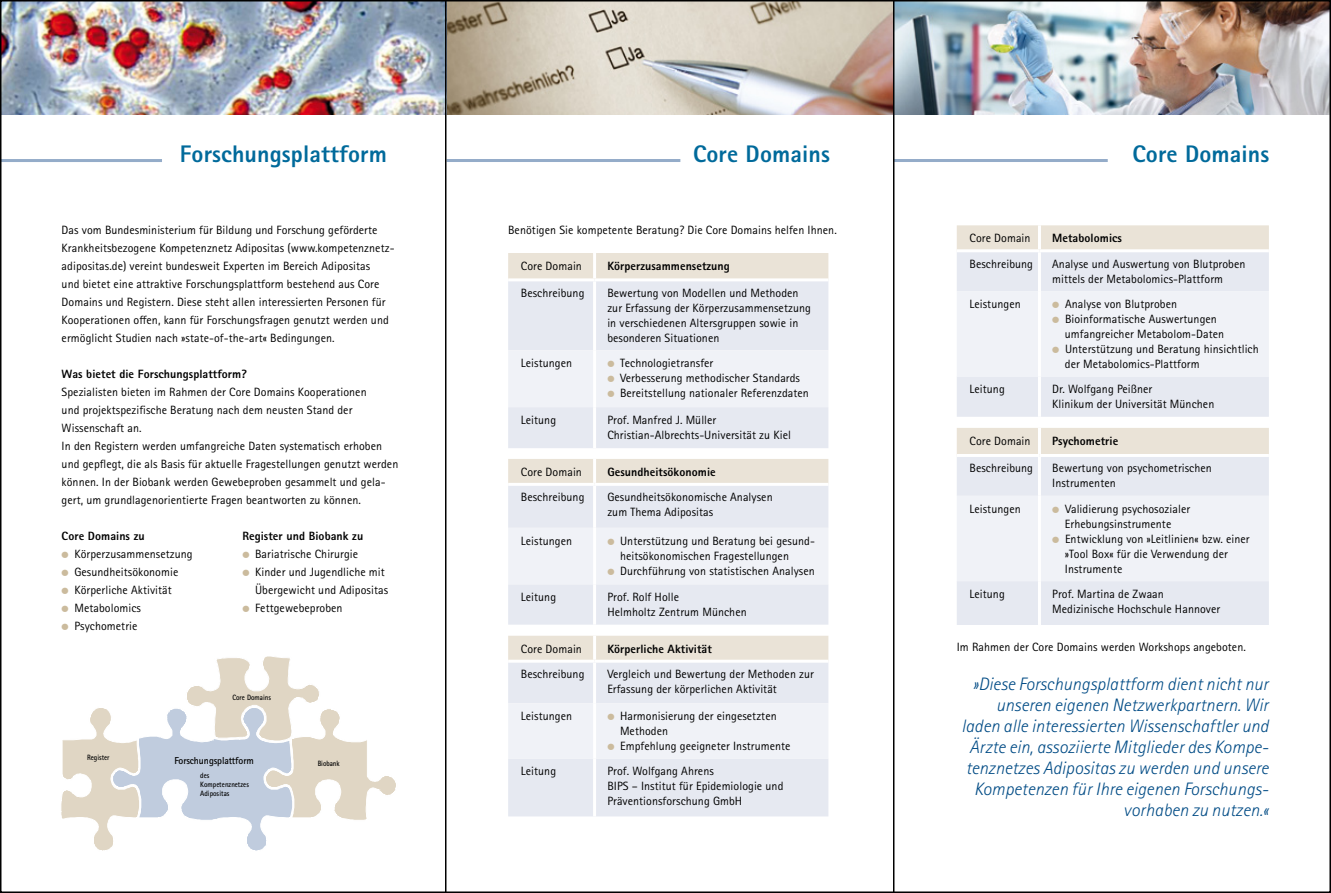
<style>
.page{position:relative;width:1331px;height:893px;background:#fff}
.page>*{position:absolute;margin:0;border:0;box-sizing:border-box;transform-origin:0 0}
.t1{font:800 24px "Rotis Sans Serif Std";letter-spacing:.005em;color:#006a9b}
.t2{font:italic 300 18px/21px "Rotis Sans Serif Std";letter-spacing:.005em;color:#004b85;text-align:right}
.t3{font:12px/15px "Rotis Sans Serif Std";letter-spacing:.005em;color:#000}
.t4{font:800 12px "Rotis Sans Serif Std";letter-spacing:.005em;color:#000}
.t5{font:700 10.05px "Rotis Sans Serif Std";letter-spacing:-.015em;color:#000;scale:.96 1}
.t6{font:700 7.65px/9.3px "Rotis Sans Serif Std";color:#000;scale:.9 1}
.s1{color:#cbbb9d}
</style>
<div class="page">
<img style="left:3px;top:3px;width:1325px;height:112px">
<svg style="left:61px;top:656px;width:335px;height:195px"></svg>
<hr style="left:0;top:159px;width:162px;height:3px;background:#94acc9">
<hr style="left:446px;top:159px;width:234px;height:3px;background:#94acc9">
<hr style="left:893px;top:159px;width:215px;height:3px;background:#94acc9">
<div style="left:508px;top:253px;width:320px;height:25px;background:#eae3d7"></div>
<div style="left:508px;top:281px;width:320px;height:167px;background:#e6e9f1"></div>
<div style="left:508px;top:350px;width:320px;height:57px;background:#f0f2f7"></div>
<hr style="left:593px;top:253px;width:3px;height:25px;background:#fff">
<hr style="left:593px;top:281px;width:3px;height:69px;background:#fff">
<hr style="left:593px;top:350px;width:3px;height:57px;background:#fff">
<hr style="left:593px;top:407px;width:3px;height:41px;background:#fff">
<svg style="left:508px;top:459px;width:320px;height:166px"></svg>
<hr style="left:508px;top:483px;width:87px;height:3px;background:#fff">
<hr style="left:595px;top:483px;width:233px;height:3px;background:#fff">
<hr style="left:593px;top:459px;width:3px;height:24px;background:#fff">
<hr style="left:593px;top:486px;width:3px;height:42px;background:#fff">
<hr style="left:593px;top:528px;width:3px;height:56px;background:#fff">
<hr style="left:593px;top:584px;width:3px;height:41px;background:#fff">
<div style="left:508px;top:636px;width:320px;height:24px;background:#eae3d7"></div>
<div style="left:508px;top:663px;width:320px;height:153px;background:#e6e9f1"></div>
<div style="left:508px;top:703px;width:320px;height:55px;background:#f0f2f7"></div>
<hr style="left:593px;top:636px;width:3px;height:24px;background:#fff">
<hr style="left:593px;top:663px;width:3px;height:40px;background:#fff">
<hr style="left:593px;top:703px;width:3px;height:55px;background:#fff">
<hr style="left:593px;top:758px;width:3px;height:58px;background:#fff">
<div style="left:957px;top:225px;width:312px;height:24px;background:#eae3d7"></div>
<div style="left:957px;top:252px;width:312px;height:165px;background:#e6e9f1"></div>
<div style="left:957px;top:291px;width:312px;height:85px;background:#f0f2f7"></div>
<hr style="left:1038px;top:225px;width:3px;height:24px;background:#fff">
<hr style="left:1038px;top:252px;width:3px;height:39px;background:#fff">
<hr style="left:1038px;top:291px;width:3px;height:85px;background:#fff">
<hr style="left:1038px;top:376px;width:3px;height:41px;background:#fff">
<div style="left:957px;top:428px;width:312px;height:26px;background:#eae3d7"></div>
<div style="left:957px;top:457px;width:312px;height:168px;background:#e6e9f1"></div>
<div style="left:957px;top:496px;width:312px;height:85px;background:#f0f2f7"></div>
<hr style="left:1038px;top:428px;width:3px;height:26px;background:#fff">
<hr style="left:1038px;top:457px;width:3px;height:39px;background:#fff">
<hr style="left:1038px;top:496px;width:3px;height:85px;background:#fff">
<hr style="left:1038px;top:581px;width:3px;height:44px;background:#fff">
<hr style="left:893px;top:0;width:1px;height:893px;background:#000">
<hr style="left:445px;top:0;width:1px;height:893px;background:#000">
<h1 class="t1" style="left:180px;top:139px;width:209px">Forschungsplattform</h1>
<h1 class="t1" style="left:693px;top:139px;width:138px">Core Domains</h1>
<h1 class="t1" style="left:1132px;top:139px;width:138px">Core Domains</h1>
<p class="t3" style="left:62px;top:221px;width:334px;line-height:18px">Das vom Bundesministerium für Bildung und Forschung geförderte Krankheitsbezogene Kompetenznetz Adipositas (www.kompetenznetz&shy;adipositas.de) vereint bundesweit Experten im Bereich Adipositas<br>und bietet eine attraktive Forschungsplattform bestehend aus Core Domains und Registern. Diese steht allen interessierten Personen für Kooperationen offen, kann für Forschungsfragen genutzt werden und ermöglicht Studien nach »state-of-the-art« Bedingungen.</p>
<p class="t4" style="left:62px;top:366px;width:187px">Was bietet die Forschungsplattform?</p>
<p class="t3" style="left:62px;top:383px;width:338px;line-height:18px">Spezialisten bieten im Rahmen der Core Domains Kooperationen<br>und projektspezifische Beratung nach dem neusten Stand der Wissenschaft an.<br>In den Registern werden umfangreiche Daten systematisch erhoben und gepflegt, die als Basis für aktuelle Fragestellungen genutzt werden können. In der Biobank werden Gewebeproben gesammelt und gela&shy;gert, um grundlagenorientierte Fragen beantworten zu können.</p>
<p class="t4" style="left:62px;top:528px;width:85px">Core Domains zu</p>
<p class="t3" style="left:62px;top:547px;width:133px"><span class="s1">●</span> Körperzusammensetzung</p>
<p class="t3" style="left:62px;top:565px;width:118px"><span class="s1">●</span> Gesundheitsökonomie</p>
<p class="t3" style="left:62px;top:583px;width:112px"><span class="s1">●</span> Körperliche Aktivität</p>
<p class="t3" style="left:62px;top:601px;width:81px"><span class="s1">●</span> Metabolomics</p>
<p class="t3" style="left:62px;top:619px;width:77px"><span class="s1">●</span> Psychometrie</p>
<p class="t4" style="left:242px;top:528px;width:122px">Register und Biobank zu</p>
<p class="t3" style="left:242px;top:547px;width:117px"><span class="s1">●</span> Bariatrische Chirurgie</p>
<p class="t3" style="left:242px;top:563px;width:147px;line-height:18px;text-align:right"><span class="s1">●</span> Kinder und Jugendliche mit<br>Übergewicht und Adipositas</p>
<p class="t3" style="left:242px;top:601px;width:102px"><span class="s1">●</span> Fettgewebeproben</p>
<p class="t6" style="left:87px;top:753px;width:26px">Register</p>
<p class="t6" style="left:232px;top:693px;width:44px">Core Domains</p>
<p class="t5" style="left:174px;top:755px;width:84px">Forschungsplattform</p>
<p class="t6" style="left:200px;top:770px;width:56px">des<br>Kompetenznetzes<br>Adipositas</p>
<p class="t6" style="left:318px;top:759px;width:26px">Biobank</p>
<p class="t3" style="left:508px;top:223px;width:330px">Benötigen Sie kompetente Beratung? Die Core Domains helfen Ihnen.</p>
<p class="t3" style="left:521px;top:258px;width:63px">Core Domain</p>
<p class="t4" style="left:607px;top:258px;width:124px">Körperzusammensetzung</p>
<p class="t3" style="left:521px;top:285px;width:65px">Beschreibung</p>
<p class="t3" style="left:607px;top:285px;width:205px">Bewertung von Modellen und Methoden zur Erfassung der Körperzusammensetzung in verschiedenen Altersgruppen sowie in besonderen Situationen</p>
<p class="t3" style="left:521px;top:356px;width:53px">Leistungen</p>
<p class="t3" style="left:607px;top:356px;width:108px"><span class="s1">●</span> Technologietransfer</p>
<p class="t3" style="left:607px;top:371px;width:194px"><span class="s1">●</span> Verbesserung methodischer Standards</p>
<p class="t3" style="left:607px;top:386px;width:203px"><span class="s1">●</span> Bereitstellung nationaler Referenzdaten</p>
<p class="t3" style="left:521px;top:412px;width:37px">Leitung</p>
<p class="t3" style="left:607px;top:412px;width:185px">Prof. Manfred J. Müller<br>Christian-Albrechts-Universität zu Kiel</p>
<p class="t3" style="left:521px;top:464px;width:63px">Core Domain</p>
<p class="t4" style="left:607px;top:464px;width:110px">Gesundheitsökonomie</p>
<p class="t3" style="left:521px;top:490px;width:65px">Beschreibung</p>
<p class="t3" style="left:607px;top:490px;width:167px">Gesundheitsökonomische Analysen zum Thema Adipositas</p>
<p class="t3" style="left:521px;top:533px;width:53px">Leistungen</p>
<p class="t3" style="left:620px;top:533px;width:196px;text-indent:-13px"><span class="s1">●</span> Unterstützung und Beratung bei gesund&shy;heitsökonomischen Fragestellungen</p>
<p class="t3" style="left:607px;top:563px;width:209px"><span class="s1">●</span> Durchführung von statistischen Analysen</p>
<p class="t3" style="left:521px;top:590px;width:37px">Leitung</p>
<p class="t3" style="left:607px;top:590px;width:141px">Prof. Rolf Holle<br>Helmholtz Zentrum München</p>
<p class="t3" style="left:521px;top:641px;width:63px">Core Domain</p>
<p class="t4" style="left:607px;top:641px;width:106px">Körperliche Aktivität</p>
<p class="t3" style="left:521px;top:667px;width:65px">Beschreibung</p>
<p class="t3" style="left:607px;top:667px;width:208px">Vergleich und Bewertung der Methoden zur<br>Erfassung der körperlichen Aktivität</p>
<p class="t3" style="left:521px;top:709px;width:53px">Leistungen</p>
<p class="t3" style="left:620px;top:709px;width:158px;text-indent:-13px"><span class="s1">●</span> Harmonisierung der eingesetzten<br>Methoden</p>
<p class="t3" style="left:607px;top:739px;width:185px"><span class="s1">●</span> Empfehlung geeigneter Instrumente</p>
<p class="t3" style="left:521px;top:764px;width:37px">Leitung</p>
<p class="t3" style="left:607px;top:764px;width:178px">Prof. Wolfgang Ahrens<br>BIPS – Institut für Epidemiologie und<br>Präventionsforschung GmbH</p>
<p class="t3" style="left:969px;top:231px;width:63px">Core Domain</p>
<p class="t4" style="left:1052px;top:231px;width:71px">Metabolomics</p>
<p class="t3" style="left:969px;top:256px;width:65px">Beschreibung</p>
<p class="t3" style="left:1052px;top:256px;width:195px">Analyse und Auswertung von Blutproben mittels der Metabolomics-Plattform</p>
<p class="t3" style="left:969px;top:296px;width:53px">Leistungen</p>
<p class="t3" style="left:1052px;top:296px;width:126px"><span class="s1">●</span> Analyse von Blutproben</p>
<p class="t3" style="left:1065px;top:311px;width:161px;text-indent:-13px"><span class="s1">●</span> Bioinformatische Auswertungen umfangreicher Metabolom-Daten</p>
<p class="t3" style="left:1065px;top:341px;width:195px;text-indent:-13px"><span class="s1">●</span> Unterstützung und Beratung hinsichtlich der Metabolomics-Plattform</p>
<p class="t3" style="left:969px;top:382px;width:37px">Leitung</p>
<p class="t3" style="left:1052px;top:382px;width:164px">Dr. Wolfgang Peißner<br>Klinikum der Universität München</p>
<p class="t3" style="left:969px;top:433px;width:63px">Core Domain</p>
<p class="t4" style="left:1052px;top:433px;width:67px">Psychometrie</p>
<p class="t3" style="left:969px;top:461px;width:65px">Beschreibung</p>
<p class="t3" style="left:1052px;top:461px;width:161px">Bewertung von psychometrischen<br>Instrumenten</p>
<p class="t3" style="left:969px;top:501px;width:53px">Leistungen</p>
<p class="t3" style="left:1052px;top:501px;width:140px;text-align:center"><span class="s1">●</span> Validierung psychosozialer<br>Erhebungsinstrumente</p>
<p class="t3" style="left:1065px;top:531px;width:186px;text-indent:-13px"><span class="s1">●</span> Entwicklung von »Leitlinien« bzw. einer »Tool Box« für die Verwendung der<br>Instrumente</p>
<p class="t3" style="left:969px;top:586px;width:37px">Leitung</p>
<p class="t3" style="left:1052px;top:586px;width:170px">Prof. Martina de Zwaan<br>Medizinische Hochschule Hannover</p>
<p class="t3" style="left:957px;top:640px;width:291px">Im Rahmen der Core Domains werden Workshops angeboten.</p>
<p class="t2" style="left:961px;top:674px;width:309px">»Diese Forschungsplattform dient nicht nur unseren eigenen Netzwerkpartnern. Wir laden alle interessierten Wissenschaftler und Ärzte ein, assoziierte Mitglieder des Kompe&shy;tenznetzes Adipositas zu werden und unsere Kompetenzen für Ihre eigenen Forschungs&shy;vorhaben zu nutzen.«</p>
</div>
